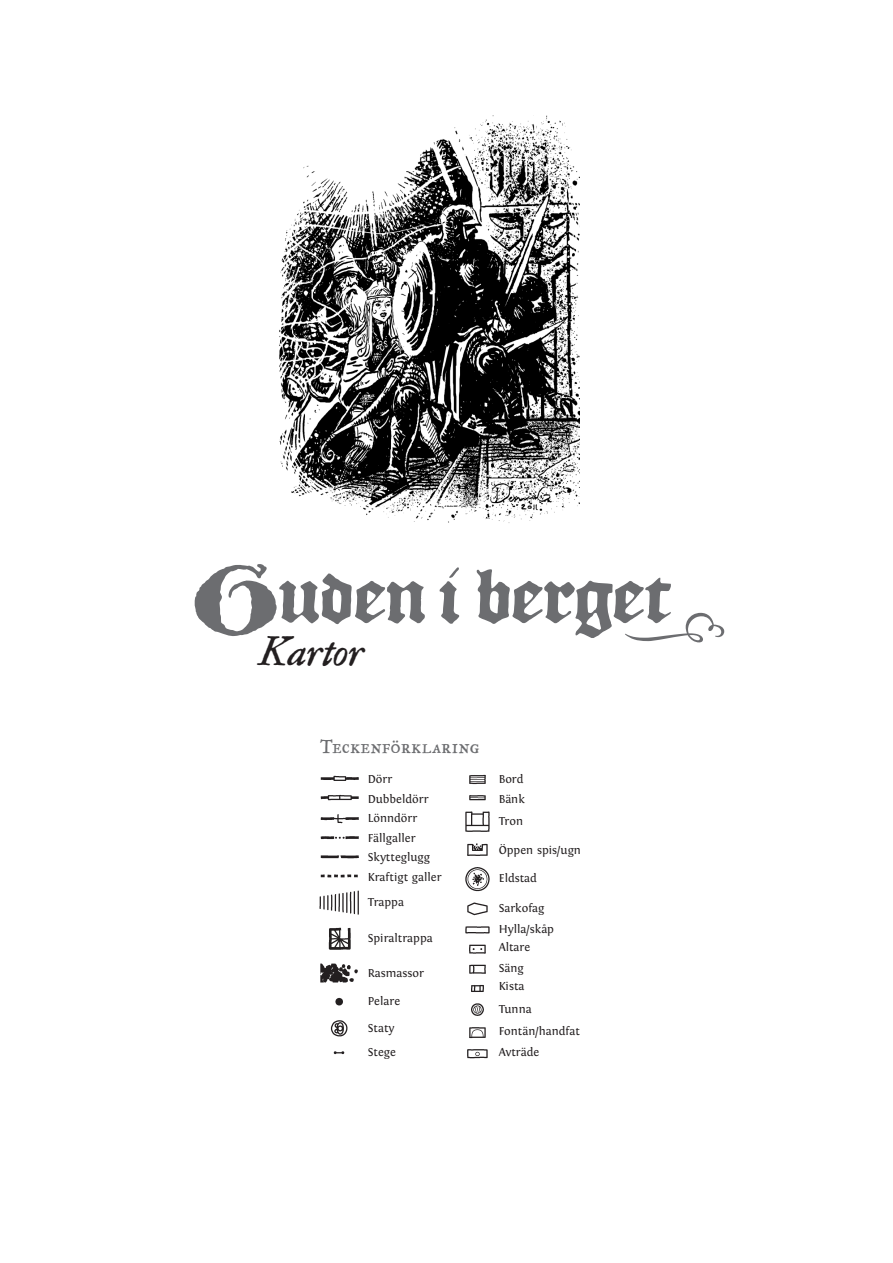
<style>
.page{position:relative;width:893px;height:1263px;background:#fff}
.page>*{position:absolute;margin:0;border:0;box-sizing:border-box;transform-origin:0 0}
.Mellanrubrik{font:84px "Type Embellishments One Let Plain";color:#6c6d70}
.t1{font:72px "Historical Great Primer Uncials";letter-spacing:-.02em;color:#6c6d70}
.t2{font:italic 45px "Historical Fell Type";letter-spacing:-.02em;color:#231f20}
.Mellanrubrik-2{font:21px "Historical Fell Type Roman SC";letter-spacing:.01em;color:#6c6d70}
.t3{font:12px "Fontin";color:#231f20}
</style>
<div class="page">
<img style="left:319px;top:775px;width:40px;height:280px">
<img style="left:465px;top:774px;width:25px;height:285px">
<img style="left:279px;top:115px;width:300px;height:408px">
<p class="t1" style="left:190px;top:542px;width:482px">Guden i berget</p>
<p class="t2" style="left:261px;top:623px;width:104px">Kartor</p>
<p class="Mellanrubrik" style="left:621px;top:595px;width:109px">j</p>
<p class="Mellanrubrik-2" style="left:320px;top:734px;width:161px">Teckenförklaring</p>
<p class="t3" style="left:368px;top:773px;width:26px">Dörr</p>
<p class="t3" style="left:368px;top:792px;width:62px">Dubbeldörr</p>
<p class="t3" style="left:368px;top:812px;width:51px">Lönndörr</p>
<p class="t3" style="left:368px;top:831px;width:49px">Fällgaller</p>
<p class="t3" style="left:368px;top:851px;width:64px">Skytteglugg</p>
<p class="t3" style="left:368px;top:870px;width:75px">Kraftigt galler</p>
<p class="t3" style="left:368px;top:896px;width:38px">Trappa</p>
<p class="t3" style="left:368px;top:932px;width:66px">Spiraltrappa</p>
<p class="t3" style="left:368px;top:966px;width:58px">Rasmassor</p>
<p class="t3" style="left:368px;top:995px;width:34px">Pelare</p>
<p class="t3" style="left:368px;top:1022px;width:28px">Staty</p>
<p class="t3" style="left:368px;top:1045px;width:30px">Stege</p>
<p class="t3" style="left:499px;top:773px;width:26px">Bord</p>
<p class="t3" style="left:499px;top:792px;width:28px">Bänk</p>
<p class="t3" style="left:499px;top:815px;width:26px">Tron</p>
<p class="t3" style="left:499px;top:843px;width:84px">Öppen spis/ugn</p>
<p class="t3" style="left:499px;top:872px;width:40px">Eldstad</p>
<p class="t3" style="left:499px;top:902px;width:47px">Sarkofag</p>
<p class="t3" style="left:499px;top:923px;width:57px">Hylla/skåp</p>
<p class="t3" style="left:499px;top:941px;width:33px">Altare</p>
<p class="t3" style="left:499px;top:962px;width:27px">Säng</p>
<p class="t3" style="left:499px;top:980px;width:27px">Kista</p>
<p class="t3" style="left:499px;top:1002px;width:35px">Tunna</p>
<p class="t3" style="left:499px;top:1025px;width:83px">Fontän/handfat</p>
<p class="t3" style="left:499px;top:1046px;width:42px">Avträde</p>
</div>
